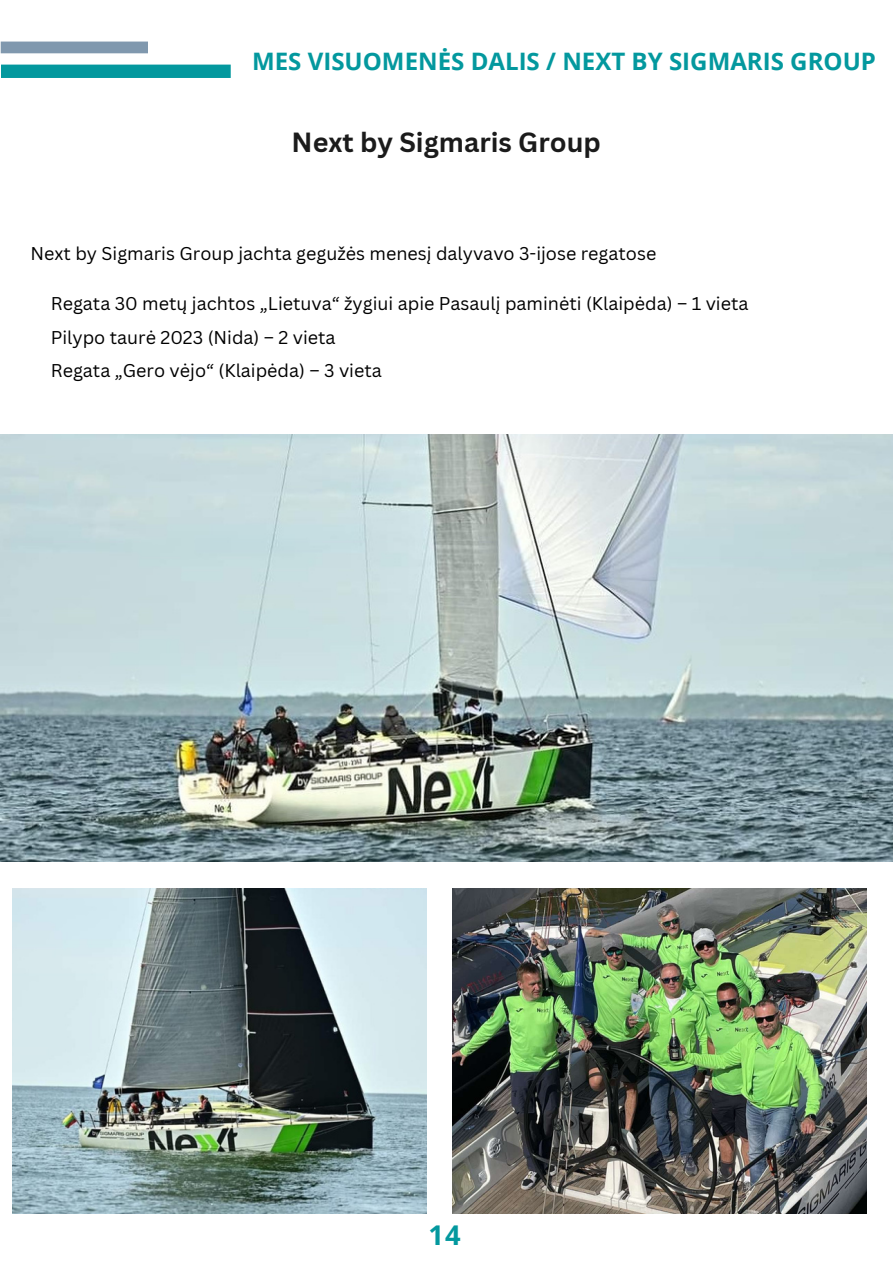
<style>
.page{position:relative;width:893px;height:1264px;background:#fff}
.page>*{position:absolute;margin:0;border:0;box-sizing:border-box;transform-origin:0 0}
.t1{font:700 27.15px "Open Sans";color:#03989e}
.t2{font:700 27px "Canva Sans";color:#1b1b1b}
.t3{font:700 24px "Open Sans";color:#03989e}
.t4{font:18px "Canva Sans";color:#000}
</style>
<div class="page">
<img style="left:0;top:434px;width:892px;height:427px">
<img style="left:452px;top:888px;width:414px;height:325px">
<div style="left:1px;top:42px;width:147px;height:11px;background:#8098ae"></div>
<div style="left:1px;top:65px;width:230px;height:13px;background:#03989e"></div>
<img style="left:12px;top:888px;width:414px;height:325px">
<p class="t3" style="left:252px;top:45px;width:625px">MES VISUOMENĖS DALIS / NEXT BY SIGMARIS GROUP</p>
<p class="t2" style="left:291px;top:123px;width:311px">Next by Sigmaris Group</p>
<p class="t4" style="left:31px;top:240px;width:627px">Next by Sigmaris Group jachta gegužės menesį dalyvavo 3-ijose regatose</p>
<p class="t4" style="left:51px;top:291px;width:699px">Regata 30 metų jachtos „Lietuva“ žygiui apie Pasaulį paminėti (Klaipėda) – 1 vieta</p>
<p class="t4" style="left:51px;top:324px;width:286px">Pilypo taurė 2023 (Nida) – 2 vieta</p>
<p class="t4" style="left:51px;top:358px;width:332px">Regata „Gero vėjo“ (Klaipėda) – 3 vieta</p>
<p class="t1" style="left:428px;top:1215px;width:34px">14</p>
</div>
